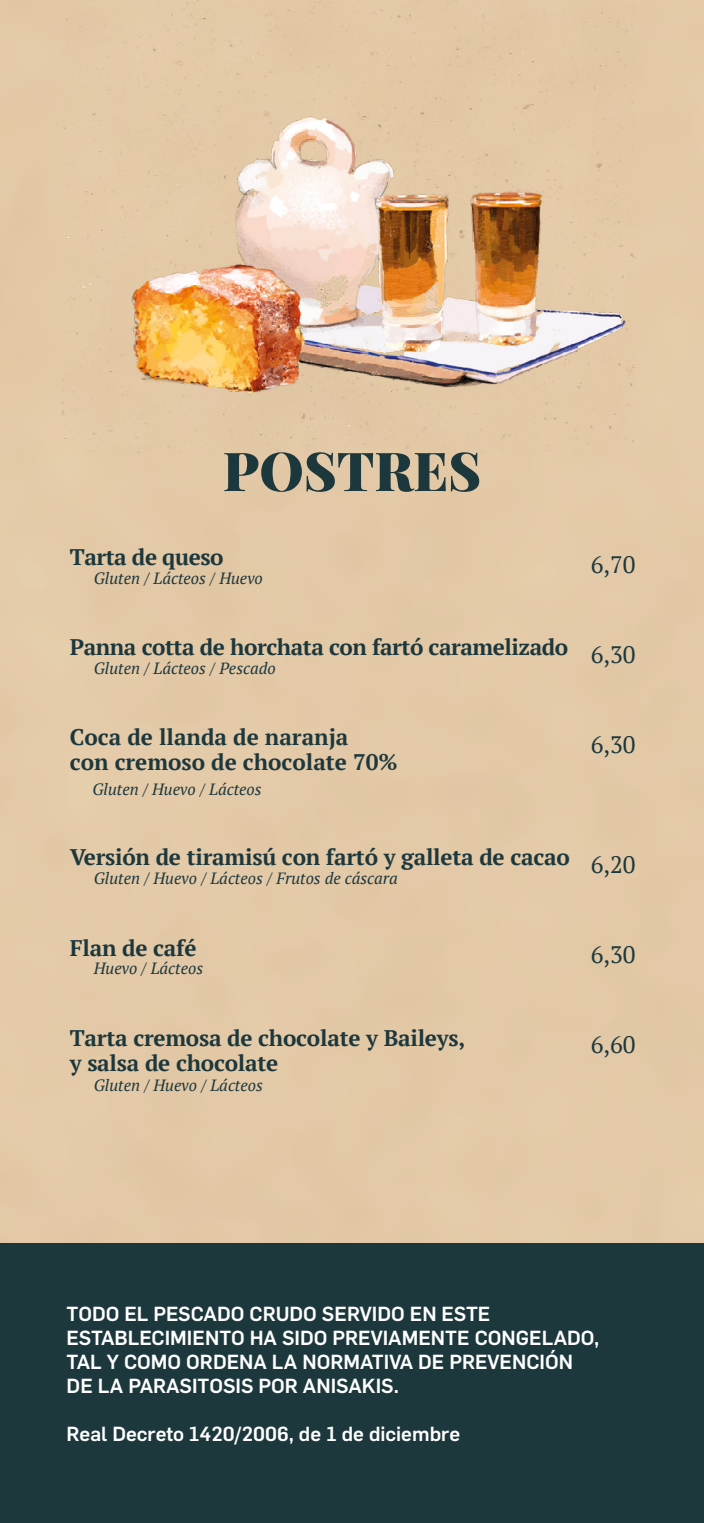
<style>
.page{position:relative;width:704px;height:1523px;background:#fff}
.page>*{position:absolute;margin:0;border:0;box-sizing:border-box;transform-origin:0 0}
.t1{font:900 53.75px "Playfair Display";color:#1d383d}
.t2{font:23.75px "PT Serif";color:#1d383d}
.t3{font:700 22.5px/25px "PT Serif";letter-spacing:-.01em;color:#1d383d}
.t4{font:500 20px/24px "Flama";color:#fff}
.t5{font:italic 16.25px "PT Serif";color:#1d383d}
.s1{font-weight:400;font-size:23.75px}
</style>
<div class="page">
<img style="left:61px;top:0;width:574px;height:453px">
<div style="left:0;top:1243px;width:703px;height:279px;background:#1d383d"></div>
<h1 class="t1" style="left:223px;top:428px;width:260px">POSTRES</h1>
<p class="t3" style="left:70px;top:544px;width:155px">Tarta de queso</p>
<p class="t2" style="left:590px;top:549px;width:46px">6,70</p>
<p class="t5" style="left:94px;top:568px;width:170px">Gluten / Lácteos / Huevo</p>
<p class="t3" style="left:70px;top:634px;width:566px">Panna cotta de horchata con fartó caramelizado <span class="s1">6,30</span></p>
<p class="t5" style="left:94px;top:658px;width:183px">Gluten / Lácteos / Pescado</p>
<p class="t3" style="left:70px;top:724px;width:329px">Coca de llanda de naranja<br>con cremoso de chocolate 70%</p>
<p class="t2" style="left:590px;top:729px;width:46px">6,30</p>
<p class="t5" style="left:92px;top:779px;width:170px">Gluten / Huevo / Lácteos</p>
<p class="t3" style="left:70px;top:844px;width:566px">Versión de tiramisú con fartó y galleta de cacao <span class="s1">6,20</span></p>
<p class="t5" style="left:94px;top:868px;width:305px">Gluten / Huevo / Lácteos / Frutos de cáscara</p>
<p class="t3" style="left:70px;top:934px;width:128px">Flan de café</p>
<p class="t2" style="left:590px;top:939px;width:46px">6,30</p>
<p class="t5" style="left:94px;top:958px;width:111px">Huevo / Lácteos</p>
<p class="t3" style="left:70px;top:1025px;width:397px">Tarta cremosa de chocolate y Baileys, y salsa de chocolate</p>
<p class="t2" style="left:590px;top:1029px;width:46px">6,60</p>
<p class="t5" style="left:94px;top:1075px;width:170px">Gluten / Huevo / Lácteos</p>
<p class="t4" style="left:67px;top:1300px;width:533px">TODO EL PESCADO CRUDO SERVIDO EN ESTE ESTABLECIMIENTO HA SIDO PREVIAMENTE CONGELADO, TAL Y COMO ORDENA LA NORMATIVA DE PREVENCIÓN DE LA PARASITOSIS POR ANISAKIS.</p>
<p class="t4" style="left:67px;top:1420px;width:395px">Real Decreto 1420/2006, de 1 de diciembre</p>
</div>
